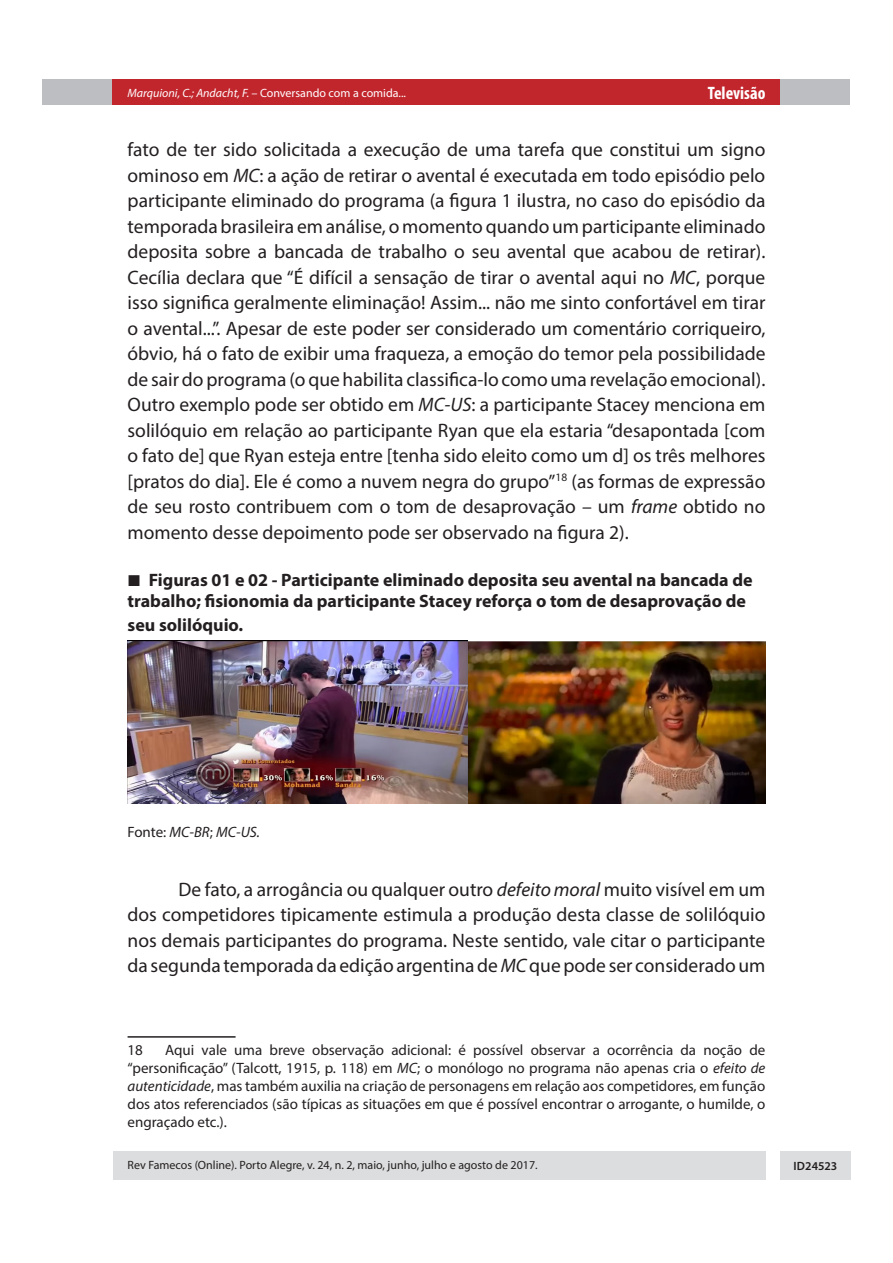
<style>
.page{position:relative;width:893px;height:1263px;background:#fff}
.page>*{position:absolute;margin:0;border:0;box-sizing:border-box;transform-origin:0 0}
.Interna_-_parágrafo{font:19.5px/25.5px "Myriad Pro";color:#231f20;text-align:justify}
.t1{font:700 18px/21.6px "Myriad Pro";color:#231f20}
.t2{font:700 condensed 18px "Myriad Pro";color:#fff}
.Interna_-_texto_nota{font:15px/18px "Myriad Pro";color:#231f20;text-align:justify}
.Interna_-_legenda__a{font:italic 15px "Myriad Pro";letter-spacing:-.005em;color:#231f20}
.t3{font:12px "Myriad Pro";color:#231f20}
.t4{font:italic 12px "Myriad Pro";color:#fff}
.t5{font:600 12px "Myriad Pro";color:#231f20}
.s1{font-style:normal}
.s2{font-style:italic}
</style>
<div class="page">
<div style="left:43px;top:80px;width:807px;height:25px;background:#bcbec2"></div>
<div style="left:113px;top:80px;width:667px;height:25px;background:#c2262d"></div>
<div style="left:780px;top:1151px;width:70px;height:28px;background:#dcddde"></div>
<div style="left:113px;top:1151px;width:652px;height:28px;background:#dcddde"></div>
<hr style="left:128px;top:1036px;width:108px;height:2px;background:#231f20">
<img style="left:467px;top:642px;width:298px;height:162px">
<img style="left:128px;top:641px;width:339px;height:163px">
<p class="t4" style="left:128px;top:85px;width:280px">Marquioni, C.; Andacht, F. – <span class="s1">Conversando com a comida...</span></p>
<p class="t2" style="left:708px;top:82px;width:59px">Televisão</p>
<p class="Interna_-_parágrafo" style="left:128px;top:136px;width:639px">fato de ter sido solicitada a execução de uma tarefa que constitui um signo ominoso em <span class="s2">MC</span>: a ação de retirar o avental é executada em todo episódio pelo participante eliminado do programa (a figura 1 ilustra, no caso do episódio da temporada brasileira em análise, o momento quando um participante eliminado deposita sobre a bancada de trabalho o seu avental que acabou de retirar).<br>Cecília declara que “É difícil a sensação de tirar o avental aqui no <span class="s2">MC</span>, porque isso significa geralmente eliminação! Assim... não me sinto confortável em tirar o avental...”. Apesar de este poder ser considerado um comentário corriqueiro, óbvio, há o fato de exibir uma fraqueza, a emoção do temor pela possibilidade de sair do programa (o que habilita classifica-lo como uma revelação emocional).<br>Outro exemplo pode ser obtido em <span class="s2">MC-US</span>: a participante Stacey menciona em solilóquio em relação ao participante Ryan que ela estaria “desapontada [com o fato de] que Ryan esteja entre [tenha sido eleito como um d] os três melhores [pratos do dia]. Ele é como a nuvem negra do grupo”<sup>18</sup> (as formas de expressão de seu rosto contribuem com o tom de desaprovação – um <span class="s2">frame</span> obtido no momento desse depoimento pode ser observado na figura 2).</p>
<p class="t1" style="left:128px;top:568px;width:627px;text-indent:21px">Figuras 01 e 02 - Participante eliminado deposita seu avental na bancada de trabalho; fisionomia da participante Stacey reforça o tom de desaprovação de</p>
<p class="t1" style="left:128px;top:613px;width:117px">seu solilóquio.</p>
<p class="Interna_-_legenda__a" style="left:128px;top:823px;width:134px"><span class="s1">Fonte:</span> MC-BR<span class="s1">;</span> MC-US.</p>
<p class="Interna_-_parágrafo" style="left:128px;top:876px;width:639px;text-indent:51px">De fato, a arrogância ou qualquer outro <span class="s2">defeito moral</span> muito visível em um dos competidores tipicamente estimula a produção desta classe de solilóquio nos demais participantes do programa. Neste sentido, vale citar o participante da segunda temporada da edição argentina de <span class="s2">MC</span> que pode ser considerado um</p>
<p class="Interna_-_texto_nota" style="left:128px;top:1041px;width:639px;text-indent:38px">Aqui vale uma breve observação adicional: é possível observar a ocorrência da noção de “personificação” (Talcott, 1915, p. 118) em <span class="s2">MC</span>; o monólogo no programa não apenas cria o <span class="s2">efeito de autenticidade</span>, mas também auxilia na criação de personagens em relação aos competidores, em função dos atos referenciados (são típicas as situações em que é possível encontrar o arrogante, o humilde, o engraçado etc.).</p>
<p class="Interna_-_texto_nota" style="left:128px;top:1041px;width:17px">18</p>
<p class="t3" style="left:128px;top:1158px;width:412px">Rev Famecos (Online). Porto Alegre, v. 24, n. 2, maio, junho, julho e agosto de 2017.</p>
<p class="t5" style="left:793px;top:1158px;width:45px">ID24523</p>
</div>
